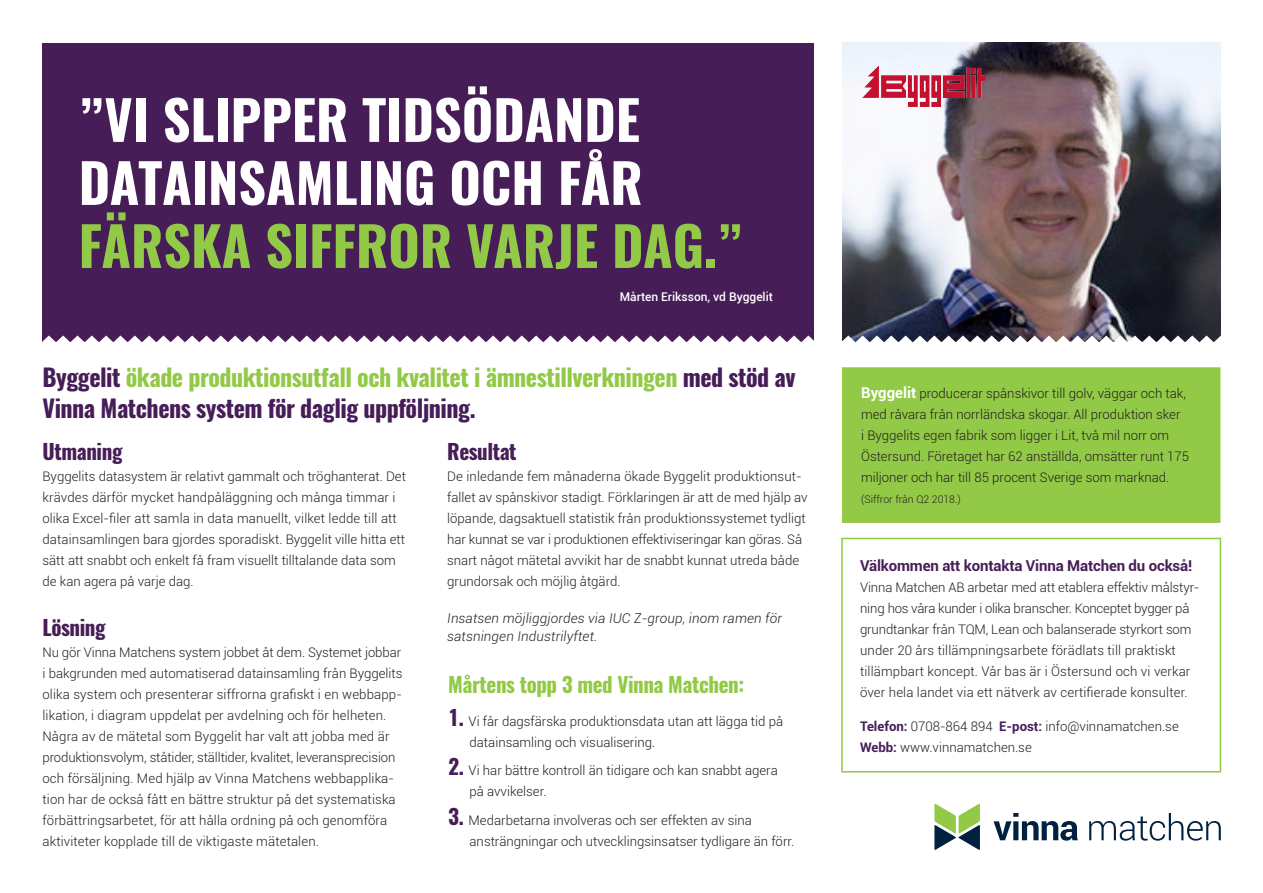
<style>
.page{position:relative;width:1263px;height:893px;background:#fff}
.page>*{position:absolute;margin:0;border:0;box-sizing:border-box;transform-origin:0 0}
.t1{font:700 54px/63px "Oswald";color:#fff}
.t2{font:700 54px "Oswald";color:#92c947}
.t3{font:700 24px/31.5px "Oswald";letter-spacing:-.02em;color:#471d58}
.t4{font:700 21px "Oswald";letter-spacing:-.02em;color:#92c947}
.t5{font:700 21px "Oswald";letter-spacing:-.02em;color:#471d58}
.t6{font:700 15px "Roboto";letter-spacing:-.01em;color:#471d58}
.t7{font:italic 300 13.5px/18px "Roboto";letter-spacing:.01em;color:#231f20}
.t8{font:300 13.2px/21px "Roboto";color:#231f20}
.t9{font:500 12px "Roboto";color:#fff}
.t10{font:300 10.5px "Roboto";color:#231f20}
.s1{color:#92c947}
.s2{font-family:"Oswald";font-weight:700;font-size:21px;color:#471d58}
.s3{font-weight:700;font-size:15px;color:#fff}
.s4{font-weight:700;color:#471d58}
</style>
<div class="page">
<svg style="left:841px;top:537px;width:381px;height:236px"></svg>
<div style="left:43px;top:43px;width:771px;height:299px;background:#471d58"></div>
<div style="left:842px;top:367px;width:378px;height:156px;background:#92c947"></div>
<img style="left:842px;top:43px;width:378px;height:292px">
<svg style="left:43px;top:335px;width:771px;height:7px"></svg>
<svg style="left:842px;top:335px;width:379px;height:7px"></svg>
<svg style="left:993px;top:813px;width:85px;height:28px"></svg>
<svg style="left:1089px;top:813px;width:132px;height:28px"></svg>
<svg style="left:934px;top:803px;width:46px;height:47px"></svg>
<img style="left:862px;top:66px;width:123px;height:40px">
<h1 class="t1" style="left:79px;top:90px;width:565px">”VI SLIPPER TIDSÖDANDE<br>DATAINSAMLING OCH FÅR</h1>
<h1 class="t2" style="left:79px;top:208px;width:666px">FÄRSKA SIFFROR VARJE DAG.”</h1>
<p class="t9" style="left:620px;top:288px;width:155px">Mårten Eriksson, vd Byggelit</p>
<h2 class="t3" style="left:43px;top:362px;width:754px">Byggelit <span class="s1">ökade produktionsutfall och kvalitet i ämnestillverkningen</span> med stöd av<br>Vinna Matchens system för daglig uppföljning.</h2>
<h3 class="t5" style="left:43px;top:437px;width:81px">Utmaning</h3>
<p class="t8" style="left:43px;top:466px;width:365px">Byggelits datasystem är relativt gammalt och tröghanterat. Det krävdes därför mycket handpåläggning och många timmar i olika Excel-filer att samla in data manuellt, vilket ledde till att datainsamlingen bara gjordes sporadiskt. Byggelit ville hitta ett sätt att snabbt och enkelt få fram visuellt tilltalande data som de kan agera på varje dag.</p>
<h3 class="t5" style="left:43px;top:613px;width:65px">Lösning</h3>
<p class="t8" style="left:43px;top:641px;width:362px">Nu gör Vinna Matchens system jobbet åt dem. Systemet jobbar i bakgrunden med automatiserad datainsamling från Byggelits olika system och presenterar siffrorna grafiskt i en webbapp&shy;likation, i diagram uppdelat per avdelning och för helheten.<br>Några av de mätetal som Byggelit har valt att jobba med är produktionsvolym, ståtider, ställtider, kvalitet, leveransprecision och försäljning. Med hjälp av Vinna Matchens webbapplika&shy;tion har de också fått en bättre struktur på det systematiska förbättringsarbetet, för att hålla ordning på och genomföra aktiviteter kopplade till de viktigaste mätetalen.</p>
<h3 class="t5" style="left:447px;top:437px;width:71px">Resultat</h3>
<p class="t8" style="left:447px;top:466px;width:362px">De inledande fem månaderna ökade Byggelit produktionsut&shy;fallet av spånskivor stadigt. Förklaringen är att de med hjälp av löpande, dagsaktuell statistik från produktionssystemet tydligt har kunnat se var i produktionen effektiviseringar kan göras. Så snart något mätetal avvikit har de snabbt kunnat utreda både grundorsak och möjlig åtgärd.</p>
<p class="t7" style="left:447px;top:609px;width:336px">Insatsen möjliggjordes via IUC Z-group, inom ramen för satsningen Industrilyftet.</p>
<h3 class="t4" style="left:448px;top:670px;width:297px">Mårtens topp 3 med Vinna Matchen:</h3>
<p class="t8" style="left:469px;top:710px;width:315px;text-indent:-21px"><span class="s2">1.</span> Vi får dagsfärska produktionsdata utan att lägga tid på datainsamling och visualisering.</p>
<p class="t8" style="left:469px;top:759px;width:310px;text-indent:-21px"><span class="s2">2.</span> Vi har bättre kontroll än tidigare och kan snabbt agera på avvikelser.</p>
<p class="t8" style="left:469px;top:809px;width:326px;text-indent:-21px"><span class="s2">3.</span> Medarbetarna involveras och ser effekten av sina ansträngningar och utvecklingsinsatser tydligare än förr.</p>
<p class="t8" style="left:861px;top:383px;width:330px"><span class="s3">Byggelit</span> producerar spånskivor till golv, väggar och tak, med råvara från norrländska skogar. All produktion sker<br>i Byggelits egen fabrik som ligger i Lit, två mil norr om Östersund. Företaget har 62 anställda, omsätter runt 175 miljoner och har till 85 procent Sverige som marknad.</p>
<p class="t10" style="left:861px;top:492px;width:101px">(Siffror från Q2 2018.)</p>
<p class="t6" style="left:860px;top:555px;width:334px">Välkommen att kontakta Vinna Matchen du också!</p>
<p class="t8" style="left:860px;top:576px;width:341px">Vinna Matchen AB arbetar med att etablera effektiv målstyr&shy;ning hos våra kunder i olika branscher. Konceptet bygger på grundtankar från TQM, Lean och balanserade styrkort som under 20 års tillämpningsarbete förädlats till praktiskt tillämpbart koncept. Vår bas är i Östersund och vi verkar över hela landet via ett nätverk av certifierade konsulter.</p>
<p class="t8" style="left:860px;top:715px;width:320px"><span class="s4">Telefon:</span> 0708-864 894 <span class="s4">E-post:</span> info@vinnamatchen.se<br><span class="s4">Webb:</span> www.vinnamatchen.se</p>
</div>
